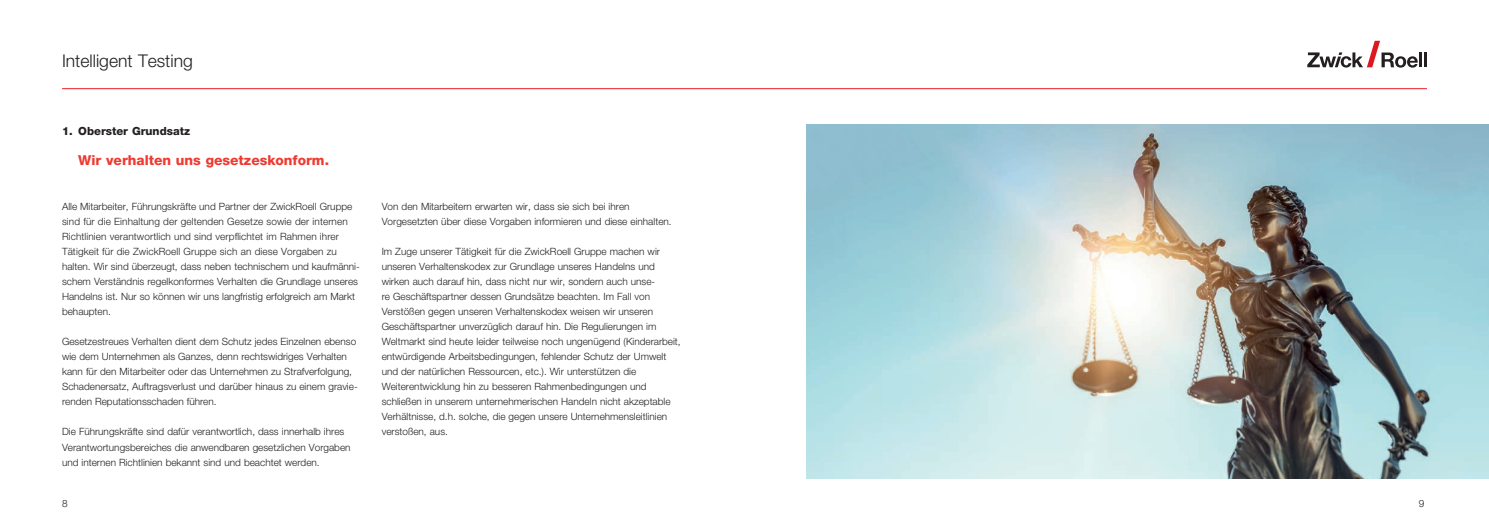
<style>
.page{position:relative;width:1489px;height:525px;background:#fff}
.page>*{position:absolute;margin:0;border:0;box-sizing:border-box;transform-origin:0 0}
.t1{font:300 17.5px "Helvetica Neue LT Std";color:#231f20}
.t2{font:800 13.75px "Helvetica Neue LT Std";color:#ee3b32}
.t3{font:800 11.25px "Helvetica Neue LT Std";color:#231f20}
.t4{font:300 10px/15px "Helvetica Neue LT Std";color:#231f20}
</style>
<div class="page">
<hr style="left:62px;top:88px;width:1364px;height:1px;background:#ee1d23">
<svg style="left:1307px;top:41px;width:110px;height:27px"></svg>
<hr style="left:1418px;top:52px;width:3px;height:15px;background:#231f20">
<hr style="left:1423px;top:52px;width:3px;height:15px;background:#231f20">
<img style="left:806px;top:124px;width:682px;height:354px">
<h1 class="t1" style="left:62px;top:50px;width:132px">Intelligent Testing</h1>
<p class="t3" style="left:62px;top:124px;width:130px">1. Oberster Grundsatz</p>
<h2 class="t2" style="left:78px;top:152px;width:252px">Wir verhalten uns gesetzeskonform.</h2>
<p class="t4" style="left:62px;top:199px;width:299px">Alle Mitarbeiter, Führungskräfte und Partner der ZwickRoell Gruppe sind für die Einhaltung der geltenden Gesetze sowie der internen Richtlinien verantwortlich und sind verpflichtet im Rahmen ihrer Tätigkeit für die ZwickRoell Gruppe sich an diese Vorgaben zu halten. Wir sind überzeugt, dass neben technischem und kaufmänni&shy;schem Verständnis regelkonformes Verhalten die Grundlage unseres Handelns ist. Nur so können wir uns langfristig erfolgreich am Markt behaupten.</p>
<p class="t4" style="left:62px;top:334px;width:297px">Gesetzestreues Verhalten dient dem Schutz jedes Einzelnen ebenso wie dem Unternehmen als Ganzes, denn rechtswidriges Verhalten kann für den Mitarbeiter oder das Unternehmen zu Strafverfolgung, Schadenersatz, Auftragsverlust und darüber hinaus zu einem gravie&shy;renden Reputationsschaden führen.</p>
<p class="t4" style="left:62px;top:424px;width:290px">Die Führungskräfte sind dafür verantwortlich, dass innerhalb ihres<br>Verantwortungsbereiches die anwendbaren gesetzlichen Vorgaben und internen Richtlinien bekannt sind und beachtet werden.</p>
<p class="t4" style="left:381px;top:199px;width:291px">Von den Mitarbeitern erwarten wir, dass sie sich bei ihren<br>Vorgesetzten über diese Vorgaben informieren und diese einhalten.</p>
<p class="t4" style="left:381px;top:244px;width:300px">Im Zuge unserer Tätigkeit für die ZwickRoell Gruppe machen wir unseren Verhaltenskodex zur Grundlage unseres Handelns und wirken auch darauf hin, dass nicht nur wir, sondern auch unse-<br>re Geschäftspartner dessen Grundsätze beachten. Im Fall von Verstößen gegen unseren Verhaltenskodex weisen wir unseren Geschäftspartner unverzüglich darauf hin. Die Regulierungen im Weltmarkt sind heute leider teilweise noch ungenügend (Kinderarbeit, entwürdigende Arbeitsbedingungen, fehlender Schutz der Umwelt und der natürlichen Ressourcen, etc.). Wir unterstützen die Weiterentwicklung hin zu besseren Rahmenbedingungen und schließen in unserem unternehmerischen Handeln nicht akzeptable Verhältnisse, d.h. solche, die gegen unsere Unternehmensleitlinien verstoßen, aus.</p>
<p class="t4" style="left:62px;top:495px;width:7px">8</p>
<p class="t4" style="left:1418px;top:495px;width:7px">9</p>
</div>
